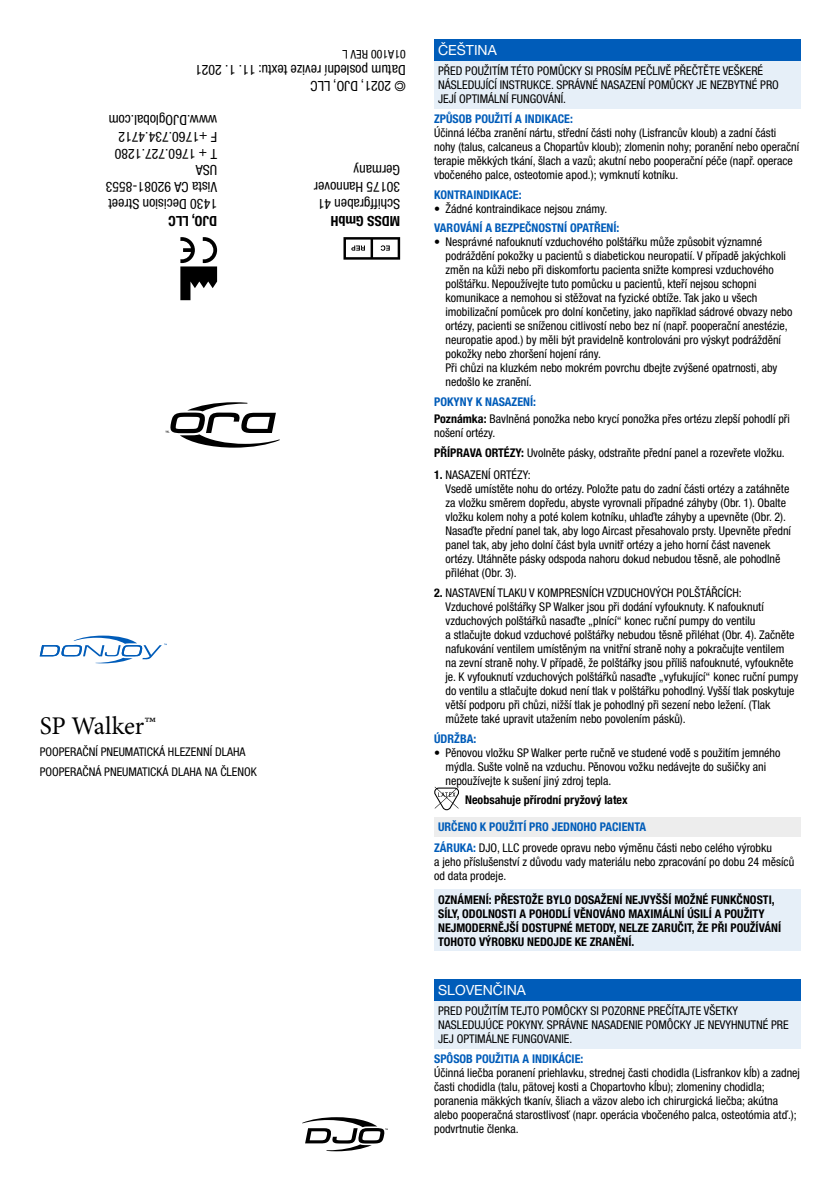
<style>
.page{position:relative;width:840px;height:1191px;background:#fff}
.page>*{position:absolute;margin:0;border:0;box-sizing:border-box;transform-origin:0 0}
.t1{font:25.4px "Minion Pro";letter-spacing:-.005em;color:#000}
.t2{font:condensed 14px/16.8px "Helvetica Neue LT Pro";color:#000}
.t3{font:14px "Helvetica Neue LT Pro";color:#fff}
.t4{font:700 condensed 14px "Helvetica Neue LT Pro";color:#000}
.t5{font:condensed 12px/14px "Helvetica Neue LT Pro";color:#000}
.t6{font:700 condensed 12px/14px "Helvetica Neue LT Pro";color:#000}
.t7{font:700 condensed 12px "Helvetica Neue LT Pro";color:#005cb9}
.s1{font-weight:700;color:#005cb9}
.s2{font-weight:700}
</style>
<div class="page">
<svg style="left:40px;top:635px;width:127px;height:28px"></svg>
<div style="left:434px;top:40px;width:365px;height:21px;background:#005cb9"></div>
<div style="left:434px;top:61px;width:365px;height:48px;background:#e6eff8"></div>
<svg style="left:434px;top:786px;width:25px;height:24px"></svg>
<div style="left:434px;top:816px;width:365px;height:20px;background:#ededed"></div>
<div style="left:434px;top:889px;width:365px;height:62px;background:#e6eff8"></div>
<div style="left:434px;top:979px;width:365px;height:22px;background:#005cb9"></div>
<div style="left:434px;top:1001px;width:365px;height:48px;background:#e6eff8"></div>
<svg style="left:166px;top:402px;width:114px;height:45px"></svg>
<svg style="left:343px;top:237px;width:57px;height:23px"></svg>
<svg style="left:180px;top:237px;width:37px;height:63px"></svg>
<svg style="left:302px;top:1117px;width:85px;height:34px"></svg>
<p class="t5" style="left:405px;top:61px;width:65px;rotate:-180deg">01A100 REV L</p>
<p class="t2" style="left:405px;top:95px;width:212px;rotate:-180deg">© 2021, DJO, LLC<br>Datum poslední revize textu: 11. 1. 2021</p>
<p class="t2" style="left:217px;top:212px;width:113px;rotate:-180deg">1430 Decision Street<br>Vista CA 92081-8553<br>USA<br>T + 1760.727.1280<br>F +1760.734.4712 www.DJOglobal.com</p>
<p class="t4" style="left:217px;top:229px;width:50px;rotate:-180deg">DJO, LLC</p>
<p class="t2" style="left:400px;top:212px;width:87px;rotate:-180deg">Schiffgraben 41<br>30175 Hannover<br>Germany</p>
<p class="t4" style="left:400px;top:229px;width:71px;rotate:-180deg">MDSS GmbH</p>
<h1 class="t1" style="left:40px;top:709px;width:118px">SP Walker™</h1>
<p class="t5" style="left:40px;top:742px;width:218px;line-height:19.6px">POOPERAČNÍ PNEUMATICKÁ HLEZENNÍ DLAHA<br>POOPERAČNÁ PNEUMATICKÁ DLAHA NA ČLENOK</p>
<p class="t3" style="left:438px;top:42px;width:60px">ČEŠTINA</p>
<p class="t5" style="left:438px;top:64px;width:342px">PŘED POUŽITÍM TÉTO POMŮCKY SI PROSÍM PEČLIVĚ PŘEČTĚTE VEŠKERÉ<br>NÁSLEDUJÍCÍ INSTRUKCE. SPRÁVNÉ NASAZENÍ POMŮCKY JE NEZBYTNÉ PRO<br>JEJÍ OPTIMÁLNÍ FUNGOVÁNÍ.</p>
<p class="t7" style="left:434px;top:111px;width:140px">ZPŮSOB POUŽITÍ A INDIKACE:</p>
<p class="t5" style="left:434px;top:126px;width:366px">Účinná léčba zranění nártu, střední části nohy (Lisfrancův kloub) a zadní části nohy (talus, calcaneus a Chopartův kloub); zlomenin nohy; poranění nebo operační terapie měkkých tkání, šlach a vazů; akutní nebo pooperační péče (např. operace vbočeného palce, osteotomie apod.); vymknutí kotníku.</p>
<p class="t7" style="left:434px;top:187px;width:89px">KONTRAINDIKACE:</p>
<p class="t5" style="left:434px;top:201px;width:175px">• Žádné kontraindikace nejsou známy.</p>
<p class="t7" style="left:434px;top:221px;width:187px">VAROVÁNÍ A BEZPEČNOSTNÍ OPATŘENÍ:</p>
<p class="t5" style="left:445px;top:235px;width:348px;text-indent:-11px">• Nesprávné nafouknutí vzduchového polštářku může způsobit významné podráždění pokožky u pacientů s diabetickou neuropatií. V případě jakýchkoli změn na kůži nebo při diskomfortu pacienta snižte kompresi vzduchového polštářku. Nepoužívejte tuto pomůcku u pacientů, kteří nejsou schopni komunikace a nemohou si stěžovat na fyzické obtíže. Tak jako u všech imobilizační pomůcek pro dolní končetiny, jako například sádrové obvazy nebo ortézy, pacienti se sníženou citlivostí nebo bez ní (např. pooperační anestézie, neuropatie apod.) by měli být pravidelně kontrolováni pro výskyt podráždění pokožky nebo zhoršení hojení rány.<br>Při chůzi na kluzkém nebo mokrém povrchu dbejte zvýšené opatrnosti, aby nedošlo ke zranění.</p>
<p class="t5" style="left:434px;top:393px;width:357px;line-height:16.8px"><span class="s1">POKYNY K NASAZENÍ:<br></span><span class="s2">Poznámka:</span> Bavlněná ponožka nebo krycí ponožka přes ortézu zlepší pohodlí při</p>
<p class="t5" style="left:434px;top:423px;width:352px;line-height:19.6px">nošení ortézy.<br><span class="s2">PŘÍPRAVA ORTÉZY:</span> Uvolněte pásky, odstraňte přední panel a rozevřete vložku.</p>
<p class="t5" style="left:445px;top:468px;width:347px;text-indent:-11px"><span class="s2">1.</span> NASAZENÍ ORTÉZY:<br>Vsedě umístěte nohu do ortézy. Položte patu do zadní části ortézy a zatáhněte za vložku směrem dopředu, abyste vyrovnali případné záhyby (Obr. 1). Obalte vložku kolem nohy a poté kolem kotníku, uhlaďte záhyby a upevněte (Obr. 2).<br>Nasaďte přední panel tak, aby logo Aircast přesahovalo prsty. Upevněte přední panel tak, aby jeho dolní část byla uvnitř ortézy a jeho horní část navenek ortézy. Utáhněte pásky odspoda nahoru dokud nebudou těsně, ale pohodlně přiléhat (Obr. 3).</p>
<p class="t5" style="left:445px;top:585px;width:354px;text-indent:-11px"><span class="s2">2.</span> NASTAVENÍ TLAKU V KOMPRESNÍCH VZDUCHOVÝCH POLŠTÁŘCÍCH:<br>Vzduchové polštářky SP Walker jsou při dodání vyfouknuty. K nafouknutí vzduchových polštářků nasaďte „plnící“ konec ruční pumpy do ventilu<br>a stlačujte dokud vzduchové polštářky nebudou těsně přiléhat (Obr. 4). Začněte nafukování ventilem umístěným na vnitřní straně nohy a pokračujte ventilem<br>na zevní straně nohy. V případě, že polštářky jsou příliš nafouknuté, vyfoukněte je. K vyfouknutí vzduchových polštářků nasaďte „vyfukující“ konec ruční pumpy do ventilu a stlačujte dokud není tlak v polštářku pohodlný. Vyšší tlak poskytuje větší podporu při chůzi, nižší tlak je pohodlný při sezení nebo ležení. (Tlak můžete také upravit utažením nebo povolením pásků).</p>
<p class="t7" style="left:434px;top:731px;width:44px">ÚDRŽBA:</p>
<p class="t5" style="left:445px;top:745px;width:336px;text-indent:-11px">• Pěnovou vložku SP Walker perte ručně ve studené vodě s použitím jemného mýdla. Sušte volně na vzduchu. Pěnovou vožku nedávejte do sušičky ani nepoužívejte k sušení jiný zdroj tepla.</p>
<p class="t6" style="left:465px;top:793px;width:164px">Neobsahuje přírodní pryžový latex</p>
<p class="t5" style="left:434px;top:816px;width:339px;line-height:20.8px;text-indent:4px"><span class="s1">URČENO K POUŽITÍ PRO JEDNOHO PACIENTA<br>ZÁRUKA:</span> DJO, LLC provede opravu nebo výměnu části nebo celého výrobku</p>
<p class="t5" style="left:434px;top:854px;width:361px">a jeho příslušenství z důvodu vady materiálu nebo zpracování po dobu 24 měsíců od data prodeje.</p>
<p class="t6" style="left:438px;top:892px;width:344px">OZNÁMENÍ: PŘESTOŽE BYLO DOSAŽENÍ NEJVYŠŠÍ MOŽNÉ FUNKČNOSTI, SÍLY, ODOLNOSTI A POHODLÍ VĚNOVÁNO MAXIMÁLNÍ ÚSILÍ A POUŽITY NEJMODERNĚJŠÍ DOSTUPNÉ METODY, NELZE ZARUČIT, ŽE PŘI POUŽÍVÁNÍ TOHOTO VÝROBKU NEDOJDE KE ZRANĚNÍ.</p>
<p class="t3" style="left:438px;top:982px;width:89px">SLOVENČINA</p>
<p class="t5" style="left:438px;top:1004px;width:352px">PRED POUŽITÍM TEJTO POMÔCKY SI POZORNE PREČÍTAJTE VŠETKY<br>NASLEDUJÚCE POKYNY. SPRÁVNE NASADENIE POMÔCKY JE NEVYHNUTNÉ PRE<br>JEJ OPTIMÁLNE FUNGOVANIE.</p>
<p class="t7" style="left:434px;top:1051px;width:151px">SPÔSOB POUŽITIA A INDIKÁCIE:</p>
<p class="t5" style="left:434px;top:1065px;width:367px">Účinná liečba poranení priehlavku, strednej časti chodidla (Lisfrankov kĺb) a zadnej časti chodidla (talu, pätovej kosti a Chopartovho kĺbu); zlomeniny chodidla; poranenia mäkkých tkanív, šliach a väzov alebo ich chirurgická liečba; akútna alebo pooperačná starostlivosť (napr. operácia vbočeného palca, osteotómia atď.); podvrtnutie členka.</p>
</div>
